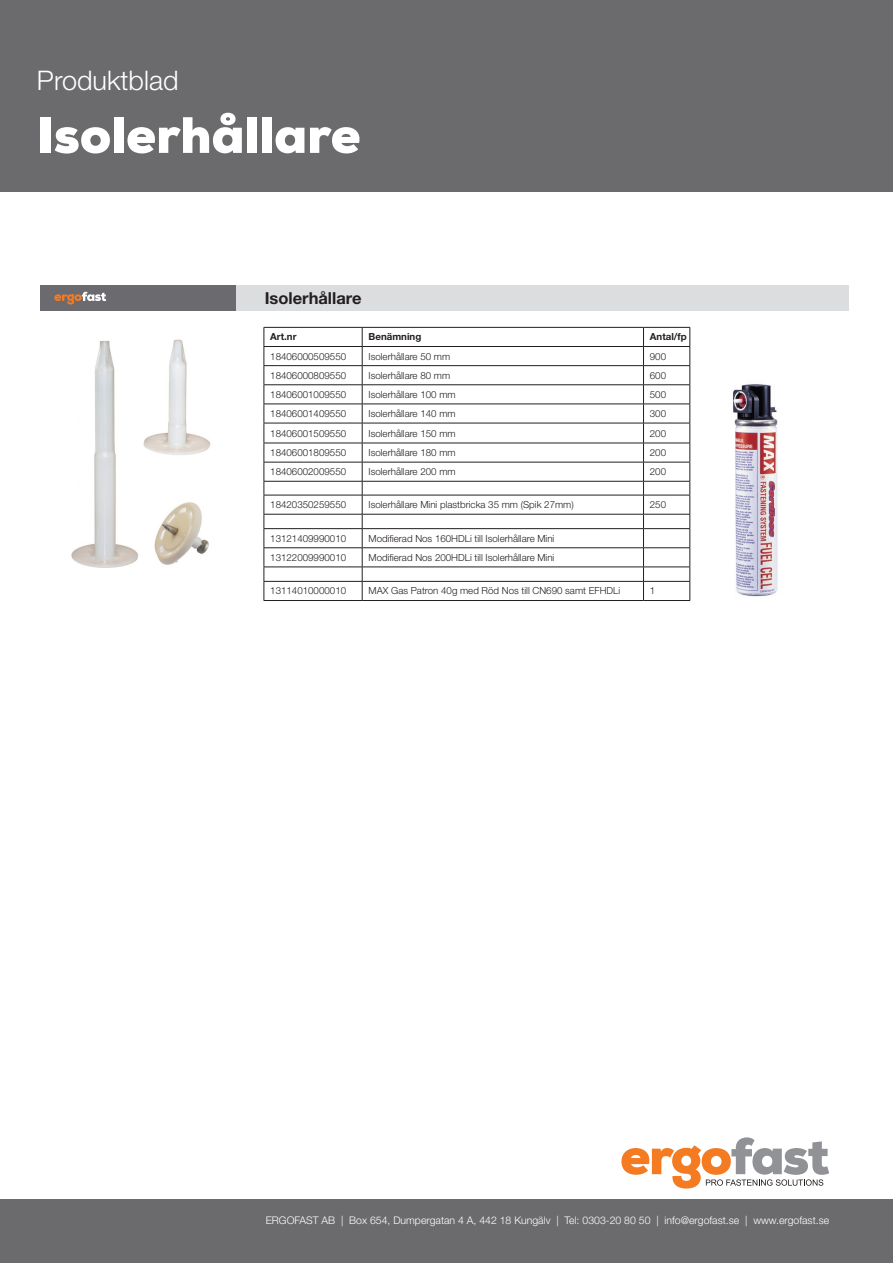
<style>
.page{position:relative;width:893px;height:1263px;background:#fff}
.page>*{position:absolute;margin:0;border:0;box-sizing:border-box;transform-origin:0 0}
.t1{font:900 51px "Nexa";color:#fff}
.t2{font:300 27px "Helvetica Neue";color:#fff}
.Rubrik_info_användni{font:700 16.5px "Helvetica Neue";color:#231f20}
.t3{font:300 10.5px "Helvetica Neue";color:#fff}
.Tekniska_data_brödte{font:300 9.75px "Helvetica Neue";color:#231f20}
.Tekniska_data_rubrik{font:700 9.75px "Helvetica Neue";color:#231f20}
</style>
<div class="page">
<div style="left:0;top:0;width:893px;height:191px;background:#6b6b6e"></div>
<svg style="left:621px;top:1137px;width:208px;height:51px"></svg>
<div style="left:0;top:1199px;width:893px;height:64px;background:#6b6b6e"></div>
<div style="left:236px;top:285px;width:612px;height:25px;background:#dcdddf"></div>
<div style="left:40px;top:285px;width:196px;height:25px;background:#6b6a6e"></div>
<hr style="left:264px;top:327px;width:98px;height:1px;background:#231f20">
<hr style="left:362px;top:327px;width:281px;height:1px;background:#231f20">
<hr style="left:643px;top:327px;width:47px;height:1px;background:#231f20">
<hr style="left:264px;top:346px;width:98px;height:1px;background:#231f20">
<hr style="left:362px;top:346px;width:281px;height:1px;background:#231f20">
<hr style="left:643px;top:346px;width:47px;height:1px;background:#231f20">
<hr style="left:264px;top:365px;width:98px;height:1px;background:#231f20">
<hr style="left:362px;top:365px;width:281px;height:1px;background:#231f20">
<hr style="left:643px;top:365px;width:47px;height:1px;background:#231f20">
<hr style="left:264px;top:384px;width:98px;height:1px;background:#231f20">
<hr style="left:362px;top:384px;width:281px;height:1px;background:#231f20">
<hr style="left:643px;top:384px;width:47px;height:1px;background:#231f20">
<hr style="left:264px;top:404px;width:98px;height:1px;background:#231f20">
<hr style="left:362px;top:404px;width:281px;height:1px;background:#231f20">
<hr style="left:643px;top:404px;width:47px;height:1px;background:#231f20">
<hr style="left:264px;top:423px;width:98px;height:1px;background:#231f20">
<hr style="left:362px;top:423px;width:281px;height:1px;background:#231f20">
<hr style="left:643px;top:423px;width:47px;height:1px;background:#231f20">
<hr style="left:264px;top:443px;width:98px;height:1px;background:#231f20">
<hr style="left:362px;top:443px;width:281px;height:1px;background:#231f20">
<hr style="left:643px;top:443px;width:47px;height:1px;background:#231f20">
<hr style="left:264px;top:462px;width:98px;height:1px;background:#231f20">
<hr style="left:362px;top:462px;width:281px;height:1px;background:#231f20">
<hr style="left:643px;top:462px;width:47px;height:1px;background:#231f20">
<hr style="left:264px;top:481px;width:98px;height:1px;background:#231f20">
<hr style="left:362px;top:481px;width:281px;height:1px;background:#231f20">
<hr style="left:643px;top:481px;width:47px;height:1px;background:#231f20">
<hr style="left:264px;top:495px;width:98px;height:1px;background:#231f20">
<hr style="left:362px;top:495px;width:281px;height:1px;background:#231f20">
<hr style="left:643px;top:495px;width:47px;height:1px;background:#231f20">
<hr style="left:264px;top:514px;width:98px;height:1px;background:#231f20">
<hr style="left:362px;top:514px;width:281px;height:1px;background:#231f20">
<hr style="left:643px;top:514px;width:47px;height:1px;background:#231f20">
<hr style="left:264px;top:528px;width:98px;height:1px;background:#231f20">
<hr style="left:362px;top:528px;width:281px;height:1px;background:#231f20">
<hr style="left:643px;top:528px;width:47px;height:1px;background:#231f20">
<hr style="left:264px;top:547px;width:98px;height:1px;background:#231f20">
<hr style="left:362px;top:547px;width:281px;height:1px;background:#231f20">
<hr style="left:643px;top:547px;width:47px;height:1px;background:#231f20">
<hr style="left:264px;top:567px;width:98px;height:1px;background:#231f20">
<hr style="left:362px;top:567px;width:281px;height:1px;background:#231f20">
<hr style="left:643px;top:567px;width:47px;height:1px;background:#231f20">
<hr style="left:264px;top:581px;width:98px;height:1px;background:#231f20">
<svg style="left:264px;top:328px;width:1px;height:272px"></svg>
<hr style="left:362px;top:581px;width:281px;height:1px;background:#231f20">
<svg style="left:362px;top:328px;width:1px;height:272px"></svg>
<hr style="left:643px;top:581px;width:47px;height:1px;background:#231f20">
<svg style="left:643px;top:328px;width:1px;height:272px"></svg>
<svg style="left:690px;top:328px;width:1px;height:272px"></svg>
<hr style="left:264px;top:600px;width:98px;height:1px;background:#231f20">
<hr style="left:362px;top:600px;width:281px;height:1px;background:#231f20">
<hr style="left:643px;top:600px;width:47px;height:1px;background:#231f20">
<img style="left:71px;top:341px;width:68px;height:227px">
<svg style="left:54px;top:292px;width:52px;height:12px"></svg>
<img style="left:154px;top:502px;width:55px;height:63px">
<img style="left:136px;top:339px;width:75px;height:125px">
<img style="left:732px;top:384px;width:46px;height:213px">
<p class="t2" style="left:37px;top:58px;width:143px">Produktblad</p>
<p class="t1" style="left:37px;top:102px;width:325px">Isolerhållare</p>
<p class="Rubrik_info_användni" style="left:265px;top:285px;width:98px">Isolerhållare</p>
<p class="Tekniska_data_rubrik" style="left:270px;top:329px;width:28px">Art.nr</p>
<p class="Tekniska_data_rubrik" style="left:369px;top:329px;width:54px">Benämning</p>
<p class="Tekniska_data_rubrik" style="left:650px;top:329px;width:38px">Antal/fp</p>
<p class="Tekniska_data_brödte" style="left:270px;top:348px;width:77px">18406000509550</p>
<p class="Tekniska_data_brödte" style="left:369px;top:348px;width:83px">Isolerhållare 50 mm</p>
<p class="Tekniska_data_brödte" style="left:650px;top:348px;width:18px">900</p>
<p class="Tekniska_data_brödte" style="left:270px;top:367px;width:77px">18406000809550</p>
<p class="Tekniska_data_brödte" style="left:369px;top:367px;width:83px">Isolerhållare 80 mm</p>
<p class="Tekniska_data_brödte" style="left:650px;top:367px;width:18px">600</p>
<p class="Tekniska_data_brödte" style="left:270px;top:386px;width:77px">18406001009550</p>
<p class="Tekniska_data_brödte" style="left:369px;top:386px;width:89px">Isolerhållare 100 mm</p>
<p class="Tekniska_data_brödte" style="left:650px;top:386px;width:18px">500</p>
<p class="Tekniska_data_brödte" style="left:270px;top:406px;width:77px">18406001409550</p>
<p class="Tekniska_data_brödte" style="left:369px;top:406px;width:89px">Isolerhållare 140 mm</p>
<p class="Tekniska_data_brödte" style="left:650px;top:406px;width:18px">300</p>
<p class="Tekniska_data_brödte" style="left:270px;top:425px;width:77px">18406001509550</p>
<p class="Tekniska_data_brödte" style="left:369px;top:425px;width:89px">Isolerhållare 150 mm</p>
<p class="Tekniska_data_brödte" style="left:650px;top:425px;width:18px">200</p>
<p class="Tekniska_data_brödte" style="left:270px;top:445px;width:77px">18406001809550</p>
<p class="Tekniska_data_brödte" style="left:369px;top:445px;width:89px">Isolerhållare 180 mm</p>
<p class="Tekniska_data_brödte" style="left:650px;top:445px;width:18px">200</p>
<p class="Tekniska_data_brödte" style="left:270px;top:464px;width:77px">18406002009550</p>
<p class="Tekniska_data_brödte" style="left:369px;top:464px;width:89px">Isolerhållare 200 mm</p>
<p class="Tekniska_data_brödte" style="left:650px;top:464px;width:18px">200</p>
<p class="Tekniska_data_brödte" style="left:270px;top:497px;width:77px">18420350259550</p>
<p class="Tekniska_data_brödte" style="left:369px;top:497px;width:207px">Isolerhållare Mini plastbricka 35 mm (Spik 27mm)</p>
<p class="Tekniska_data_brödte" style="left:650px;top:497px;width:18px">250</p>
<p class="Tekniska_data_brödte" style="left:270px;top:530px;width:77px">13121409990010</p>
<p class="Tekniska_data_brödte" style="left:369px;top:530px;width:187px">Modifierad Nos 160HDLi till Isolerhållare Mini</p>
<p class="Tekniska_data_brödte" style="left:270px;top:549px;width:77px">13122009990010</p>
<p class="Tekniska_data_brödte" style="left:369px;top:549px;width:187px">Modifierad Nos 200HDLi till Isolerhållare Mini</p>
<p class="Tekniska_data_brödte" style="left:270px;top:583px;width:77px">13114010000010</p>
<p class="Tekniska_data_brödte" style="left:369px;top:583px;width:253px">MAX Gas Patron 40g med Röd Nos till CN690 samt EFHDLi</p>
<p class="Tekniska_data_brödte" style="left:650px;top:583px;width:7px">1</p>
<p class="t3" style="left:266px;top:1212px;width:565px">ERGOFAST AB | Box 654, Dumpergatan 4 A, 442 18 Kungälv | Tel: 0303-20 80 50 | info@ergofast.se | www.ergofast.se</p>
</div>
